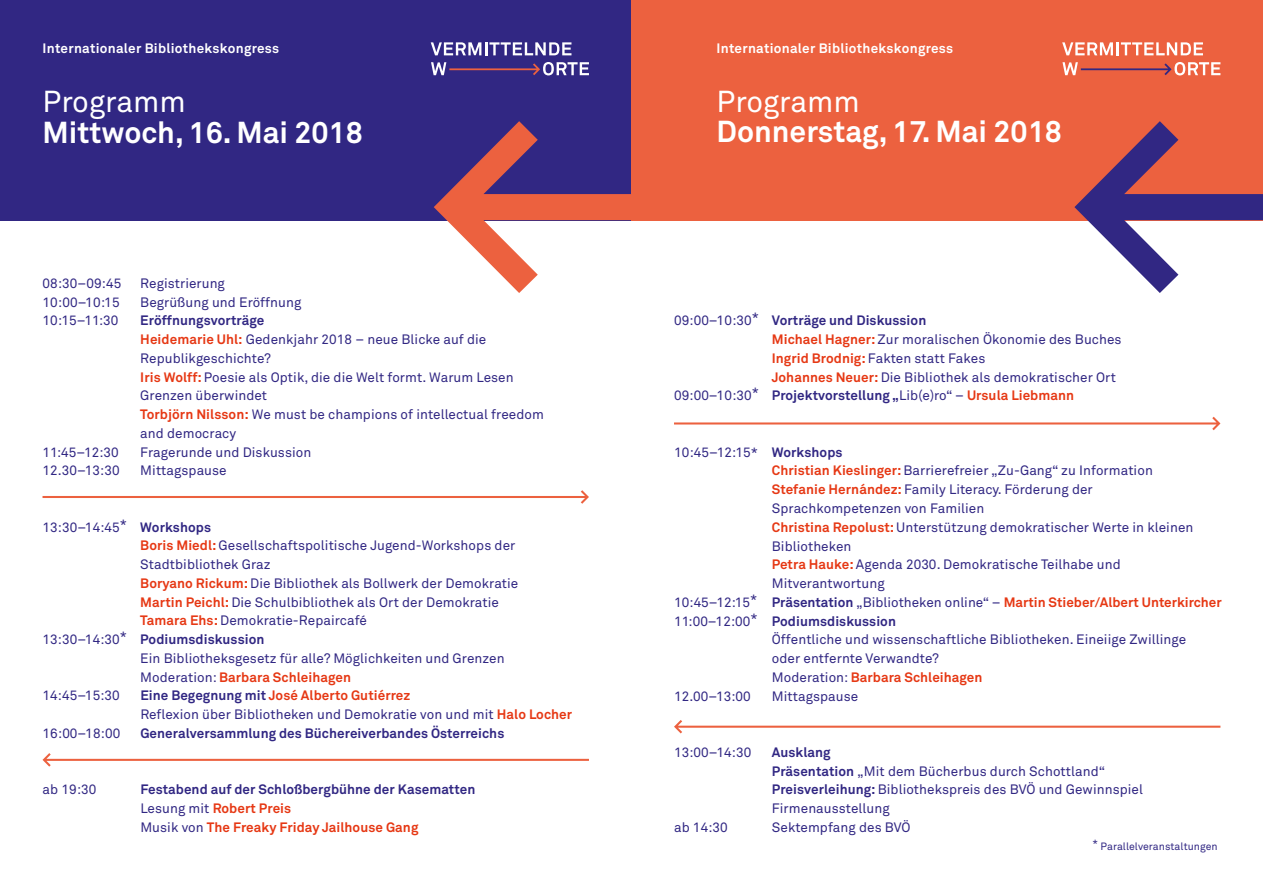
<style>
.page{position:relative;width:1263px;height:893px;background:#fff}
.page>*{position:absolute;margin:0;border:0;box-sizing:border-box;transform-origin:0 0}
.t1{font:700 30px "Akkurat";color:#fff}
.t2{font:30px "Akkurat";color:#fff}
.t3{font:13.5px/18.8px "Akkurat";letter-spacing:.005em;color:#312783}
.t4{font:700 13.5px/18.8px "Akkurat";letter-spacing:.005em;color:#312783}
.t5{font:700 13.5px "Akkurat";letter-spacing:.02em;color:#fff}
.t6{font:700 13.5px "Akkurat";letter-spacing:.005em;color:#e63814}
.t7{font:10.5px "Akkurat";letter-spacing:.005em;color:#312783}
.s1{font-weight:700}
.s2{font-weight:700;color:#e63814}
.s3{font-weight:400}
.s4{font-weight:400;color:#312783}
.s5{color:#e63814}
</style>
<div class="page">
<div style="left:0;top:0;width:631px;height:220px;background:#312783"></div>
<div style="left:631px;top:0;width:632px;height:220px;background:#ec613f"></div>
<svg style="left:434px;top:121px;width:254px;height:172px"></svg>
<svg style="left:43px;top:490px;width:546px;height:14px"></svg>
<svg style="left:674px;top:417px;width:546px;height:13px"></svg>
<svg style="left:674px;top:720px;width:546px;height:13px"></svg>
<svg style="left:43px;top:753px;width:546px;height:14px"></svg>
<svg style="left:1074px;top:121px;width:189px;height:172px"></svg>
<svg style="left:1062px;top:42px;width:141px;height:13px"></svg>
<svg style="left:1062px;top:62px;width:158px;height:13px"></svg>
<svg style="left:431px;top:42px;width:140px;height:13px"></svg>
<svg style="left:431px;top:62px;width:158px;height:13px"></svg>
<p class="t5" style="left:43px;top:40px;width:238px">Internationaler Bibliothekskongress</p>
<h1 class="t2" style="left:43px;top:82px;width:145px">Programm</h1>
<h1 class="t1" style="left:43px;top:114px;width:322px">Mittwoch, 16. Mai 2018</h1>
<p class="t3" style="left:43px;top:274px;width:80px">08:30–09:45</p>
<p class="t3" style="left:140px;top:274px;width:86px">Registrierung</p>
<p class="t3" style="left:43px;top:292px;width:79px">10:00–10:15</p>
<p class="t3" style="left:140px;top:292px;width:163px">Begrüßung und Eröffnung</p>
<p class="t3" style="left:43px;top:311px;width:77px">10:15–11:30</p>
<p class="t3" style="left:140px;top:311px;width:405px"><span class="s1">Eröffnungsvorträge<br></span><span class="s2">Heidemarie Uhl:</span> Gedenkjahr 2018 – neue Blicke auf die Republikgeschichte?<br><span class="s2">Iris Wolff:</span> Poesie als Optik, die die Welt formt. Warum Lesen Grenzen überwindet<br><span class="s2">Torbjörn Nilsson:</span> We must be champions of intellectual freedom and democracy</p>
<p class="t3" style="left:43px;top:442px;width:78px">11:45–12:30</p>
<p class="t3" style="left:140px;top:442px;width:173px">Fragerunde und Diskussion</p>
<p class="t3" style="left:43px;top:461px;width:79px">12.30–13:30</p>
<p class="t3" style="left:140px;top:461px;width:88px">Mittagspause</p>
<p class="t3" style="left:43px;top:517px;width:170px">13:30–14:45* <span class="s1">Workshops</span></p>
<p class="t3" style="left:140px;top:536px;width:377px"><span class="s2">Boris Miedl:</span> Gesellschaftspolitische Jugend-Workshops der</p>
<p class="t3" style="left:140px;top:555px;width:132px">Stadtbibliothek Graz</p>
<p class="t3" style="left:140px;top:574px;width:379px"><span class="s2">Boryano Rickum:</span> Die Bibliothek als Bollwerk der Demokratie</p>
<p class="t3" style="left:140px;top:592px;width:360px"><span class="s2">Martin Peichl:</span> Die Schulbibliothek als Ort der Demokratie</p>
<p class="t3" style="left:140px;top:611px;width:228px"><span class="s2">Tamara Ehs:</span> Demokratie-Repaircafé</p>
<p class="t4" style="left:43px;top:630px;width:223px"><span class="s3">13:30–14:30</span><sup>*</sup> Podiumsdiskussion</p>
<p class="t3" style="left:140px;top:649px;width:366px">Ein Bibliotheksgesetz für alle? Möglichkeiten und Grenzen</p>
<p class="t6" style="left:140px;top:668px;width:212px"><span class="s4">Moderation:</span> Barbara Schleihagen</p>
<p class="t3" style="left:43px;top:686px;width:79px">14:45–15:30</p>
<p class="t3" style="left:140px;top:686px;width:433px"><span class="s1">Eine Begegnung mit</span> <span class="s2">José Alberto Gutiérrez<br></span>Reflexion über Bibliotheken und Demokratie von und mit <span class="s2">Halo Locher</span></p>
<p class="t3" style="left:43px;top:724px;width:79px">16:00–18:00</p>
<p class="t4" style="left:140px;top:724px;width:366px">Generalversammlung des Büchereiverbandes Österreichs</p>
<p class="t3" style="left:43px;top:780px;width:55px">ab 19:30</p>
<p class="t4" style="left:140px;top:780px;width:336px">Festabend auf der Schloßbergbühne der Kasematten<br><span class="s3">Lesung mit</span> <span class="s5">Robert Preis<br></span><span class="s3">Musik von</span> <span class="s5">The Freaky Friday Jailhouse Gang</span></p>
<p class="t5" style="left:716px;top:40px;width:238px">Internationaler Bibliothekskongress</p>
<h1 class="t2" style="left:716px;top:82px;width:145px">Programm</h1>
<h1 class="t1" style="left:716px;top:112px;width:347px">Donnerstag, 17. Mai 2018</h1>
<p class="t4" style="left:674px;top:311px;width:254px"><span class="s3">09:00–10:30</span><sup>*</sup> Vorträge und Diskussion</p>
<p class="t3" style="left:772px;top:330px;width:351px"><span class="s2">Michael Hagner:</span> Zur moralischen Ökonomie des Buches</p>
<p class="t3" style="left:772px;top:349px;width:215px"><span class="s2">Ingrid Brodnig:</span> Fakten statt Fakes</p>
<p class="t3" style="left:772px;top:367px;width:346px"><span class="s2">Johannes Neuer:</span> Die Bibliothek als demokratischer Ort</p>
<p class="t3" style="left:674px;top:386px;width:402px">09:00–10:30* <span class="s1">Projektvorstellung „</span>Lib(e)ro“ – <span class="s2">Ursula Liebmann</span></p>
<p class="t3" style="left:674px;top:442px;width:170px">10:45–12:15* <span class="s1">Workshops</span></p>
<p class="t3" style="left:772px;top:461px;width:383px"><span class="s2">Christian Kieslinger:</span> Barrierefreier „Zu-Gang“ zu Information</p>
<p class="t3" style="left:772px;top:480px;width:322px"><span class="s2">Stefanie Hernández:</span> Family Literacy. Förderung der</p>
<p class="t3" style="left:772px;top:499px;width:214px">Sprachkompetenzen von Familien</p>
<p class="t3" style="left:772px;top:517px;width:423px"><span class="s2">Christina Repolust:</span> Unterstützung demokratischer Werte in kleinen</p>
<p class="t3" style="left:772px;top:536px;width:81px">Bibliotheken</p>
<p class="t3" style="left:772px;top:555px;width:350px"><span class="s2">Petra Hauke:</span> Agenda 2030. Demokratische Teilhabe und</p>
<p class="t3" style="left:772px;top:574px;width:114px">Mitverantwortung</p>
<p class="t3" style="left:674px;top:592px;width:549px">10:45–12:15* <span class="s1">Präsentation</span> „Bibliotheken online“ – <span class="s2">Martin Stieber/Albert Unterkircher</span></p>
<p class="t4" style="left:674px;top:611px;width:223px"><span class="s3">11:00–12:00</span><sup>*</sup> Podiumsdiskussion</p>
<p class="t3" style="left:772px;top:630px;width:416px">Öffentliche und wissenschaftliche Bibliotheken. Eineiige Zwillinge</p>
<p class="t3" style="left:772px;top:649px;width:169px">oder entfernte Verwandte?</p>
<p class="t6" style="left:772px;top:668px;width:212px"><span class="s4">Moderation:</span> Barbara Schleihagen</p>
<p class="t3" style="left:674px;top:686px;width:78px">12.00–13:00</p>
<p class="t3" style="left:772px;top:686px;width:88px">Mittagspause</p>
<p class="t3" style="left:674px;top:742px;width:79px">13:00–14:30</p>
<p class="t3" style="left:772px;top:742px;width:373px"><span class="s1">Ausklang<br>Präsentation</span> „Mit dem Bücherbus durch Schottland“ <span class="s1">Preisverleihung:</span> Bibliothekspreis des BVÖ und Gewinnspiel Firmenausstellung</p>
<p class="t3" style="left:674px;top:817px;width:55px">ab 14:30</p>
<p class="t3" style="left:772px;top:817px;width:140px">Sektempfang des BVÖ</p>
<p class="t7" style="left:1092px;top:840px;width:127px">* Parallelveranstaltungen</p>
</div>
